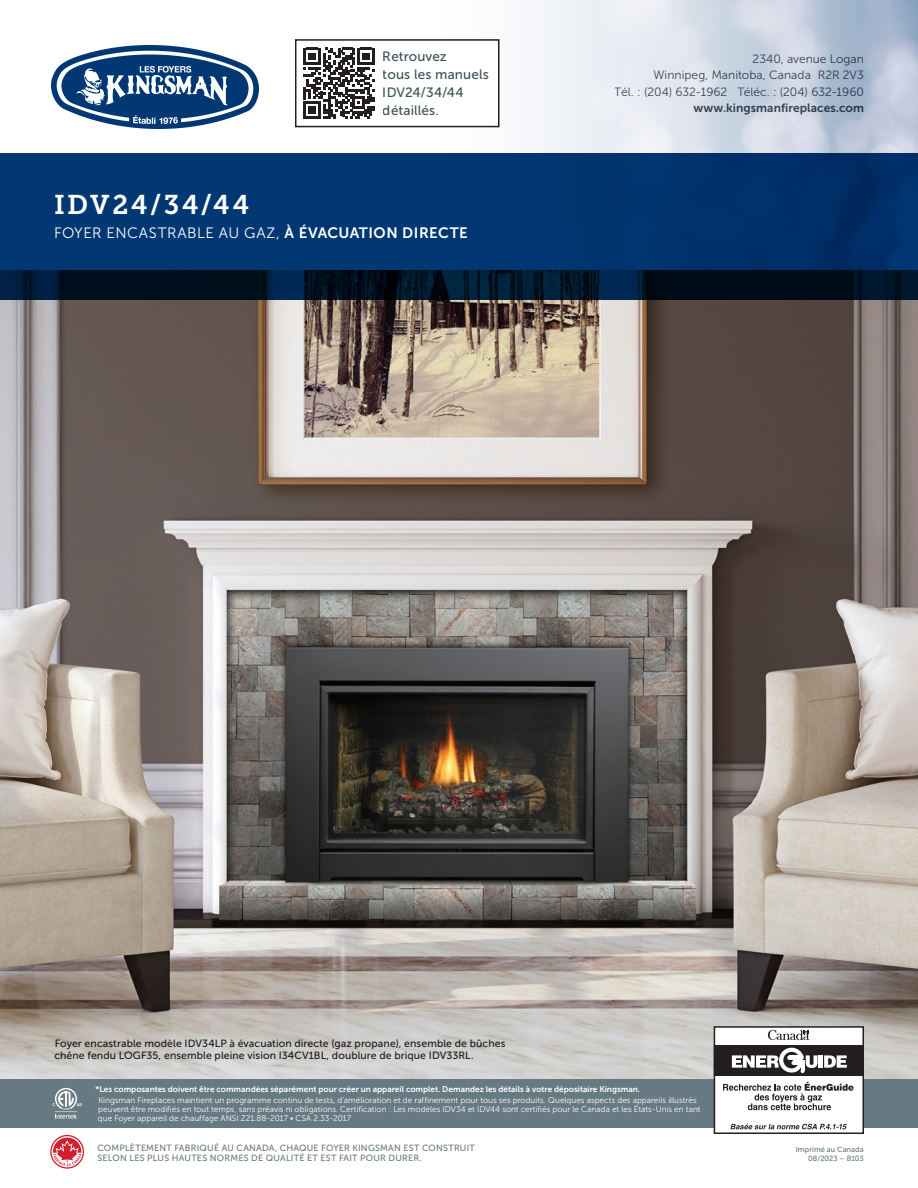
<style>
.page{position:relative;width:918px;height:1188px;background:#fff}
.page>*{position:absolute;margin:0;border:0;box-sizing:border-box;transform-origin:0 0}
.t1{font:27px "Museo Slab 700";letter-spacing:.1em;color:#fff}
.t2{font:15px "Museo Sans 300";letter-spacing:.035em;color:#fff}
.t3{font:13.5px/18px "Museo Sans 500";letter-spacing:.01em;color:#3e4f59}
.t4{font:12px/16.5px "Museo Sans 300";color:#3e4f59;text-align:right}
.t5{font:12px "Museo Sans 700";letter-spacing:.005em;color:#3e4f59}
.t6{font:10.5px/12px "Museo Sans 500";letter-spacing:.01em;color:#231f20}
.t7{font:9px/10.5px "Museo Sans 500";letter-spacing:.025em;color:#677982}
.t8{font:8.25px/9px "Museo Sans 300";color:#fff}
.t9{font:8.25px "Museo Sans 700";color:#fff}
.t10{font:7.5px/9px "Museo Sans 500";letter-spacing:.005em;color:#677982;text-align:right}
.s1{font-family:"Museo Sans 700"}
</style>
<div class="page">
<img style="left:0;top:300px;width:918px;height:779px">
<svg style="left:0;top:153px;width:918px;height:147px;fill:#003570"></svg>
<div style="left:0;top:1079px;width:918px;height:49px;background:#677982"></div>
<svg style="left:53px;top:1088px;width:29px;height:31px"></svg>
<svg style="left:49px;top:1134px;width:36px;height:36px"></svg>
<div style="left:50px;top:1135px;width:34px;height:34px;border:1px solid #d21f2f;border-radius:50%"></div>
<svg style="left:53px;top:1138px;width:28px;height:29px"></svg>
<img style="left:52px;top:46px;width:206px;height:83px">
<div style="left:714px;top:1027px;width:149px;height:106px;background:#fff"></div>
<div style="left:714px;top:1026px;width:150px;height:108px;border:2px solid #231f20"></div>
<svg style="left:768px;top:1030px;width:42px;height:10px"></svg>
<svg style="left:723px;top:1082px;width:131px;height:28px"></svg>
<div style="left:714px;top:1045px;width:150px;height:31px;background:#231f20"></div>
<hr style="left:819px;top:1055px;width:4px;height:13px;background:#fff">
<svg style="left:824px;top:1055px;width:23px;height:13px"></svg>
<svg style="left:732px;top:1048px;width:86px;height:25px"></svg>
<svg style="left:731px;top:1124px;width:116px;height:5px"></svg>
<div style="left:295px;top:39px;width:205px;height:88px;border:2px solid #231f20"></div>
<svg style="left:304px;top:48px;width:71px;height:71px"></svg>
<h3 class="t3" style="left:383px;top:48px;width:108px">Retrouvez<br>tous les manuels<br>IDV24/34/44 détaillés.</h3>
<h1 class="t1" style="left:54px;top:189px;width:197px">IDV24/34/44</h1>
<h2 class="t2" style="left:54px;top:224px;width:415px">FOYER ENCASTRABLE AU GAZ, <span class="s1">À ÉVACUATION DIRECTE</span></h2>
<h3 class="t4" style="left:615px;top:51px;width:251px">2340, avenue Logan<br>Winnipeg, Manitoba, Canada R2R 2V3<br>Tél. : (204) 632-1962 Téléc. : (204) 632-1960</h3>
<h3 class="t5" style="left:693px;top:102px;width:172px">www.kingsmanfireplaces.com</h3>
<p class="t6" style="left:54px;top:1038px;width:453px">Foyer encastrable modèle IDV34LP à évacuation directe (gaz propane), ensemble de bûches chêne fendu LOGF35, ensemble pleine vision I34CV1BL, doublure de brique IDV33RL.</p>
<p class="t9" style="left:96px;top:1084px;width:546px">*Les composantes doivent être commandées séparément pour créer un appareil complet. Demandez les détails à votre dépositaire Kingsman.</p>
<p class="t8" style="left:98px;top:1096px;width:604px">Kingsman Fireplaces maintient un programme continu de tests, d’amélioration et de raffinement pour tous ses produits. Quelques aspects des appareils illustrés peuvent être modifiés en tout temps, sans préavis ni obligations. Certification : Les modèles IDV34 et IDV44 sont certifiés pour le Canada et les États-Unis en tant que Foyer appareil de chauffage ANSI Z21.88-2017 • CSA 2.33-2017</p>
<p class="t7" style="left:97px;top:1142px;width:379px">COMPLÈTEMENT FABRIQUÉ AU CANADA, CHAQUE FOYER KINGSMAN EST CONSTRUIT<br>SELON LES PLUS HAUTES NORMES DE QUALITÉ ET EST FAIT POUR DURER.</p>
<p class="t10" style="left:796px;top:1145px;width:69px">Imprimé au Canada<br>08/2023 – B103</p>
</div>
